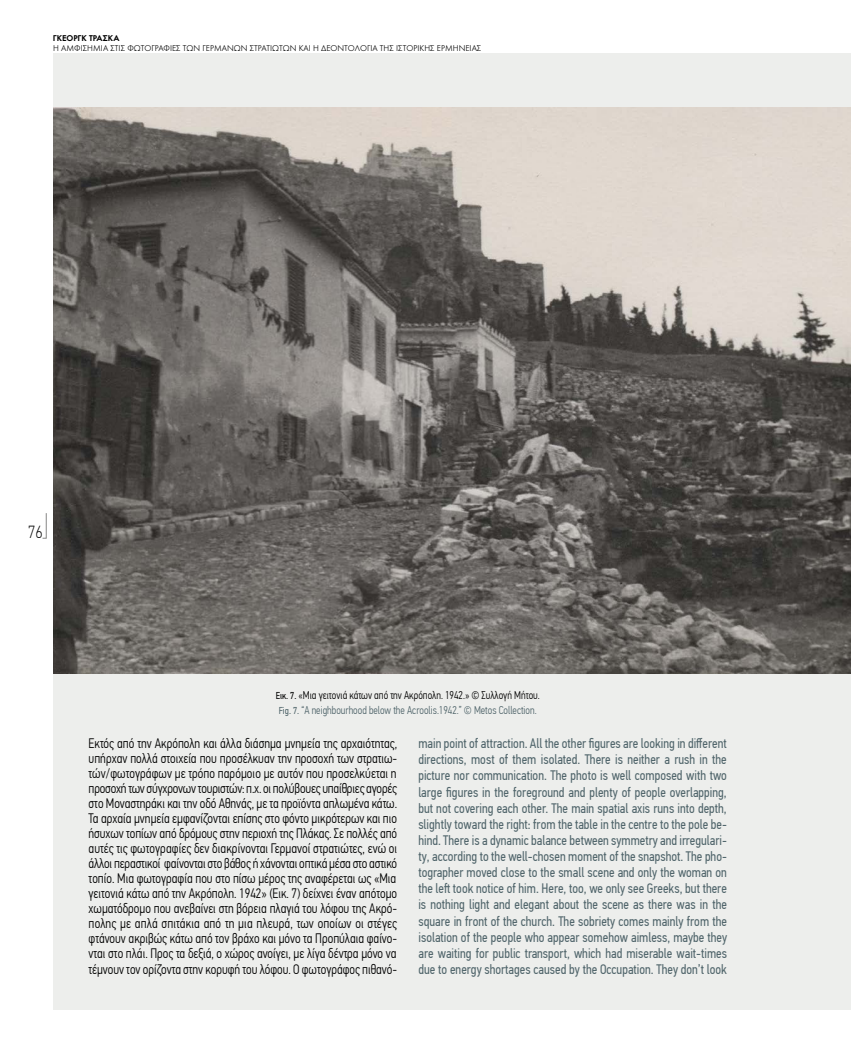
<style>
.page{position:relative;width:851px;height:1063px;background:#fff}
.page>*{position:absolute;margin:0;border:0;box-sizing:border-box;transform-origin:0 0}
.t1{font:100 17.5px "PF Din Text Cond Pro";color:#000}
.t2{font:300 13.75px/15px "PF Din Text Cond Pro";color:#000;text-align:justify;scale:.95 1}
.t3{font:13.75px/16.1px "PF Din Text Cond Pro";color:#50656b;text-align:justify;scale:.95 1}
.t4{font:300 11.25px/15px "PF Din Text Cond Pro";color:#50656b;scale:.94 1}
.t5{font:300 8.75px "Futura Greek";color:#000}
.t6{font:600 8.75px "Futura Greek";color:#000}
.s1{font-weight:400;font-size:10px;color:#000}
.s2{color:#000}
.s3{font-weight:400;font-size:10px}
</style>
<div class="page">
<div style="left:53px;top:53px;width:797px;height:957px;background:#edeeec"></div>
<img style="left:53px;top:107px;width:797px;height:566px">
<svg style="left:42px;top:513px;width:5px;height:26px"></svg>
<p class="t6" style="left:53px;top:33px;width:68px">ΓΚΕΟΡΓΚ ΤΡΑΣΚΑ</p>
<p class="t5" style="left:53px;top:44px;width:430px">Η ΑΜΦΙΣΗΜΊΑ ΣΤΙΣ ΦΩΤΟΓΡΑΦΊ ΕΣ ΤΩΝ ΓΕΡΜΑΝΏΝ ΣΤΡΑΤΙΩΤΏΝ ΚΑΙ Η ΔΕΟΝΤΟΛΟΓΊΑ ΤΗΣ ΙΣΤΟΡΙΚΉΣ ΕΡΜΗΝΕΊΑΣ</p>
<p class="t1" style="left:28px;top:522px;width:16px">76</p>
<p class="t4" style="left:275px;top:688px;width:282px"><span class="s1">Εικ. 7.</span> <span class="s2">«Μια γειτονιά κάτων από την Ακρόπολη. 1942.» © Συλλογή Μήτου.<br></span><span class="s3">Fig. 7.</span> “A neighbourhood below the Acroolis.1942.” © Metos Collection.</p>
<p class="t2" style="left:89px;top:736px;width:326px">Εκτός από την Ακρόπολη και άλλα διάσημα μνημεία της αρχαιότητας, υπήρχαν πολλά στοιχεία που προσέλκυαν την προσοχή των στρατιω&shy;τών/φωτογράφων με τρόπο παρόμοιο με αυτόν που προσελκύεται η προσοχή των σύγχρονων τουριστών: π.χ. οι πολύβουες υπαίθριες αγορές στο Μοναστηράκι και την οδό Αθηνάς, με τα προϊόντα απλωμένα κάτω.<br>Τα αρχαία μνημεία εμφανίζονται επίσης στο φόντο μικρότερων και πιο ήσυχων τοπίων από δρόμους στην περιοχή της Πλάκας. Σε πολλές από αυτές τις φωτογραφίες δεν διακρίνονται Γερμανοί στρατιώτες, ενώ οι άλλοι περαστικοί φαίνονται στο βάθος ή χάνονται οπτικά μέσα στο αστικό τοπίο. Μια φωτογραφία που στο πίσω μέρος της αναφέρεται ως «Μια γειτονιά κάτω από την Ακρόπολη. 1942» (Εικ. 7) δείχνει έναν απότομο χωματόδρομο που ανεβαίνει στη βόρεια πλαγιά του λόφου της Ακρό&shy;πολης με απλά σπιτάκια από τη μια πλευρά, των οποίων οι στέγες φτάνουν ακριβώς κάτω από τον βράχο και μόνο τα Προπύλαια φαίνο&shy;νται στο πλάι. Προς τα δεξιά, ο χώρος ανοίγει, με λίγα δέντρα μόνο να τέμνουν τον ορίζοντα στην κορυφή του λόφου. Ο φωτογράφος πιθανό-</p>
<p class="t3" style="left:418px;top:735px;width:326px">main point of attraction. All the other figures are looking in different directions, most of them isolated. There is neither a rush in the picture nor communication. The photo is well composed with two large figures in the foreground and plenty of people overlapping, but not covering each other. The main spatial axis runs into depth, slightly toward the right: from the table in the centre to the pole be&shy;hind. There is a dynamic balance between symmetry and irregulari&shy;ty, according to the well-chosen moment of the snapshot. The pho&shy;tographer moved close to the small scene and only the woman on the left took notice of him. Here, too, we only see Greeks, but there is nothing light and elegant about the scene as there was in the square in front of the church. The sobriety comes mainly from the isolation of the people who appear somehow aimless, maybe they are waiting for public transport, which had miserable wait-times due to energy shortages caused by the Occupation. They don’t look</p>
</div>
